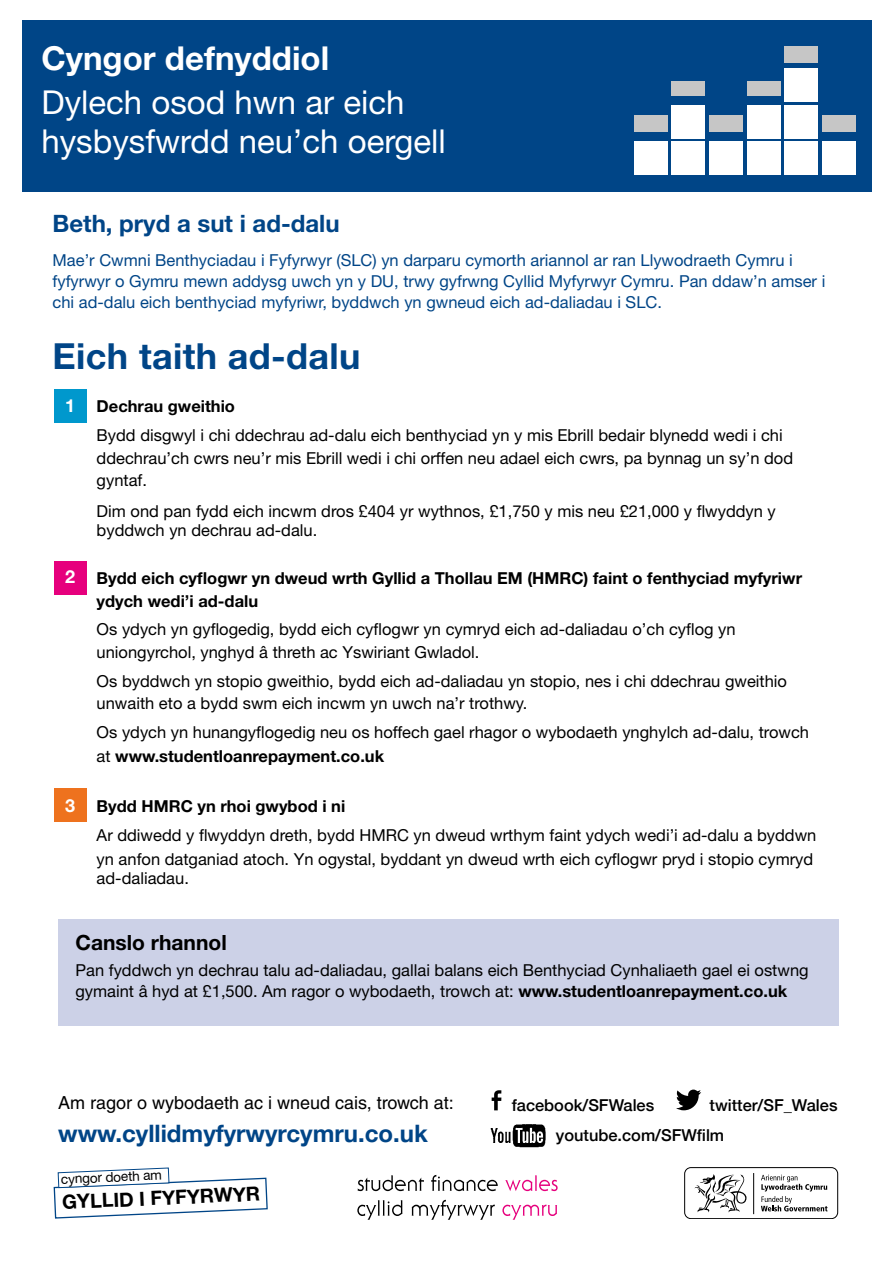
<style>
.page{position:relative;width:893px;height:1263px;background:#fff}
.page>*{position:absolute;margin:0;border:0;box-sizing:border-box;transform-origin:0 0}
.t1{font:700 36px "Helvetica Neue LT Std";letter-spacing:.01em;color:#004587}
.t2{font:33px/39.6px "Helvetica Neue LT Std";color:#fff}
.t3{font:700 33px "Helvetica Neue LT Std";color:#fff}
.t4{font:700 24px "Helvetica Neue";color:#004587}
.t5{font:700 24px "Helvetica Neue LT Std";color:#004587}
.t6{font:700 21px "Helvetica Neue LT Std";color:#000}
.t7{font:700 19.65px "Helvetica Neue LT Std";color:#000}
.t8{font:18px "Helvetica LT Std";color:#000}
.t9{font:16.5px/22.5px "Helvetica Neue LT Std";color:#000}
.t10{font:16.5px/21px "Helvetica Neue LT Std";color:#004587}
.t11{font:700 16.5px/22.5px "Helvetica Neue LT Std";color:#000}
.t12{font:500 16.35px/30.8px "Helvetica Neue";color:#000}
.t13{font:13.5px "Helvetica Neue LT Std";color:#000}
.s1{font-weight:700;font-size:18px;color:#fff}
.s2{font-weight:700}
.s3{font-size:18px;color:#fff}
</style>
<div class="page">
<div style="left:23px;top:20px;width:849px;height:172px;background:#004587"></div>
<div style="left:671px;top:105px;width:34px;height:33px;background:#fff"></div>
<div style="left:784px;top:105px;width:34px;height:33px;background:#fff"></div>
<div style="left:784px;top:68px;width:34px;height:34px;background:#fff"></div>
<div style="left:747px;top:105px;width:34px;height:33px;background:#fff"></div>
<div style="left:671px;top:81px;width:34px;height:15px;background:#c6c6c6"></div>
<div style="left:747px;top:81px;width:34px;height:15px;background:#c6c6c6"></div>
<div style="left:671px;top:142px;width:34px;height:33px;background:#fff"></div>
<div style="left:784px;top:142px;width:34px;height:33px;background:#fff"></div>
<div style="left:747px;top:142px;width:34px;height:33px;background:#fff"></div>
<div style="left:709px;top:142px;width:34px;height:33px;background:#fff"></div>
<div style="left:634px;top:142px;width:33px;height:33px;background:#fff"></div>
<div style="left:822px;top:142px;width:34px;height:33px;background:#fff"></div>
<div style="left:709px;top:115px;width:34px;height:17px;background:#c6c6c6"></div>
<div style="left:634px;top:115px;width:33px;height:17px;background:#c6c6c6"></div>
<div style="left:822px;top:115px;width:34px;height:17px;background:#c6c6c6"></div>
<div style="left:784px;top:46px;width:34px;height:17px;background:#c6c6c6"></div>
<div style="left:58px;top:919px;width:781px;height:107px;background:#ccd1e7"></div>
<div style="left:684px;top:1167px;width:154px;height:52px;border:1px solid #000;border-radius:6px"></div>
<hr style="left:753px;top:1173px;width:1px;height:41px;background:#000">
<svg style="left:761px;top:1175px;width:66px;height:36px"></svg>
<svg style="left:695px;top:1174px;width:51px;height:38px"></svg>
<svg style="left:676px;top:1089px;width:25px;height:21px"></svg>
<svg style="left:492px;top:1090px;width:9px;height:20px"></svg>
<img style="left:490px;top:1124px;width:56px;height:23px">
<svg style="left:358px;top:1175px;width:66px;height:16px"></svg>
<svg style="left:431px;top:1175px;width:67px;height:16px"></svg>
<svg style="left:505px;top:1175px;width:53px;height:16px"></svg>
<svg style="left:357px;top:1200px;width:46px;height:20px"></svg>
<svg style="left:412px;top:1200px;width:83px;height:20px"></svg>
<svg style="left:502px;top:1204px;width:55px;height:16px"></svg>
<div style="left:54px;top:389px;width:33px;height:34px;background:#0098cd"></div>
<div style="left:54px;top:561px;width:33px;height:33px;background:#e6007d"></div>
<div style="left:54px;top:788px;width:33px;height:34px;background:#ee721e"></div>
<svg style="left:53px;top:1167px;width:215px;height:52px"></svg>
<h2 class="t3" style="left:41px;top:38px;width:289px">Cyngor defnyddiol</h2>
<h2 class="t2" style="left:41px;top:82px;width:406px">Dylech osod hwn ar eich hysbysfwrdd neu’ch oergell</h2>
<h3 class="t5" style="left:53px;top:209px;width:289px">Beth, pryd a sut i ad-dalu</h3>
<p class="t10" style="left:53px;top:249px;width:774px">Mae’r Cwmni Benthyciadau i Fyfyrwyr (SLC) yn darparu cymorth ariannol ar ran Llywodraeth Cymru i fyfyrwyr o Gymru mewn addysg uwch yn y DU, trwy gyfrwng Cyllid Myfyrwyr Cymru. Pan ddaw’n amser i chi ad-dalu eich benthyciad myfyriwr, byddwch yn gwneud eich ad-daliadau i SLC.</p>
<h1 class="t1" style="left:53px;top:334px;width:310px">Eich taith ad-dalu</h1>
<p class="t9" style="left:97px;top:392px;width:688px;line-height:28.8px;text-indent:-32px"><span class="s1">1</span> <span class="s2">Dechrau gweithio<br></span>Bydd disgwyl i chi ddechrau ad-dalu eich benthyciad yn y mis Ebrill bedair blynedd wedi i chi</p>
<p class="t9" style="left:97px;top:446px;width:698px">ddechrau’ch cwrs neu’r mis Ebrill wedi i chi orffen neu adael eich cwrs, pa bynnag un sy’n dod gyntaf.</p>
<p class="t9" style="left:97px;top:501px;width:681px;line-height:19.5px">Dim ond pan fydd eich incwm dros £404 yr wythnos, £1,750 y mis neu £21,000 y flwyddyn y byddwch yn dechrau ad-dalu.</p>
<p class="t11" style="left:97px;top:566px;width:707px;text-indent:-32px"><span class="s3">2</span> Bydd eich cyflogwr yn dweud wrth Gyllid a Thollau EM (HMRC) faint o fenthyciad myfyriwr ydych wedi’i ad-dalu</p>
<p class="t9" style="left:97px;top:618px;width:641px">Os ydych yn gyflogedig, bydd eich cyflogwr yn cymryd eich ad-daliadau o’ch cyflog yn uniongyrchol, ynghyd â threth ac Yswiriant Gwladol.</p>
<p class="t9" style="left:97px;top:669px;width:692px">Os byddwch yn stopio gweithio, bydd eich ad-daliadau yn stopio, nes i chi ddechrau gweithio unwaith eto a bydd swm eich incwm yn uwch na’r trothwy.</p>
<p class="t9" style="left:97px;top:720px;width:714px;line-height:24px">Os ydych yn hunangyflogedig neu os hoffech gael rhagor o wybodaeth ynghylch ad-dalu, trowch at <span class="s2">www.studentloanrepayment.co.uk</span></p>
<p class="t9" style="left:97px;top:791px;width:721px;line-height:28.8px;text-indent:-32px"><span class="s1">3</span> <span class="s2">Bydd HMRC yn rhoi gwybod i ni<br></span>Ar ddiwedd y flwyddyn dreth, bydd HMRC yn dweud wrthym faint ydych wedi’i ad-dalu a byddwn</p>
<p class="t9" style="left:97px;top:849px;width:718px;line-height:19.5px">yn anfon datganiad atoch. Yn ogystal, byddant yn dweud wrth eich cyflogwr pryd i stopio cymryd ad-daliadau.</p>
<p class="t6" style="left:75px;top:930px;width:153px">Canslo rhannol</p>
<p class="t9" style="left:75px;top:959px;width:735px;line-height:21px">Pan fyddwch yn dechrau talu ad-daliadau, gallai balans eich Benthyciad Cynhaliaeth gael ei ostwng gymaint â hyd at £1,500. Am ragor o wybodaeth, trowch at: <span class="s2">www.studentloanrepayment.co.uk</span></p>
<p class="t8" style="left:58px;top:1092px;width:397px">Am ragor o wybodaeth ac i wneud cais, trowch at:</p>
<h3 class="t4" style="left:58px;top:1114px;width:371px">www.cyllidmyfyrwyrcymru.co.uk</h3>
<p class="t13" style="left:61px;top:1171px;width:102px;rotate:-2deg">cyngor doeth am</p>
<p class="t7" style="left:61px;top:1191px;width:200px;rotate:-3deg">GYLLID I FYFYRWYR</p>
<p class="t12" style="left:512px;top:1088px;width:144px">facebook/SFWales</p>
<p class="t12" style="left:556px;top:1088px;width:283px;text-indent:154px">twitter/SF_Wales youtube.com/SFWfilm</p>
</div>
